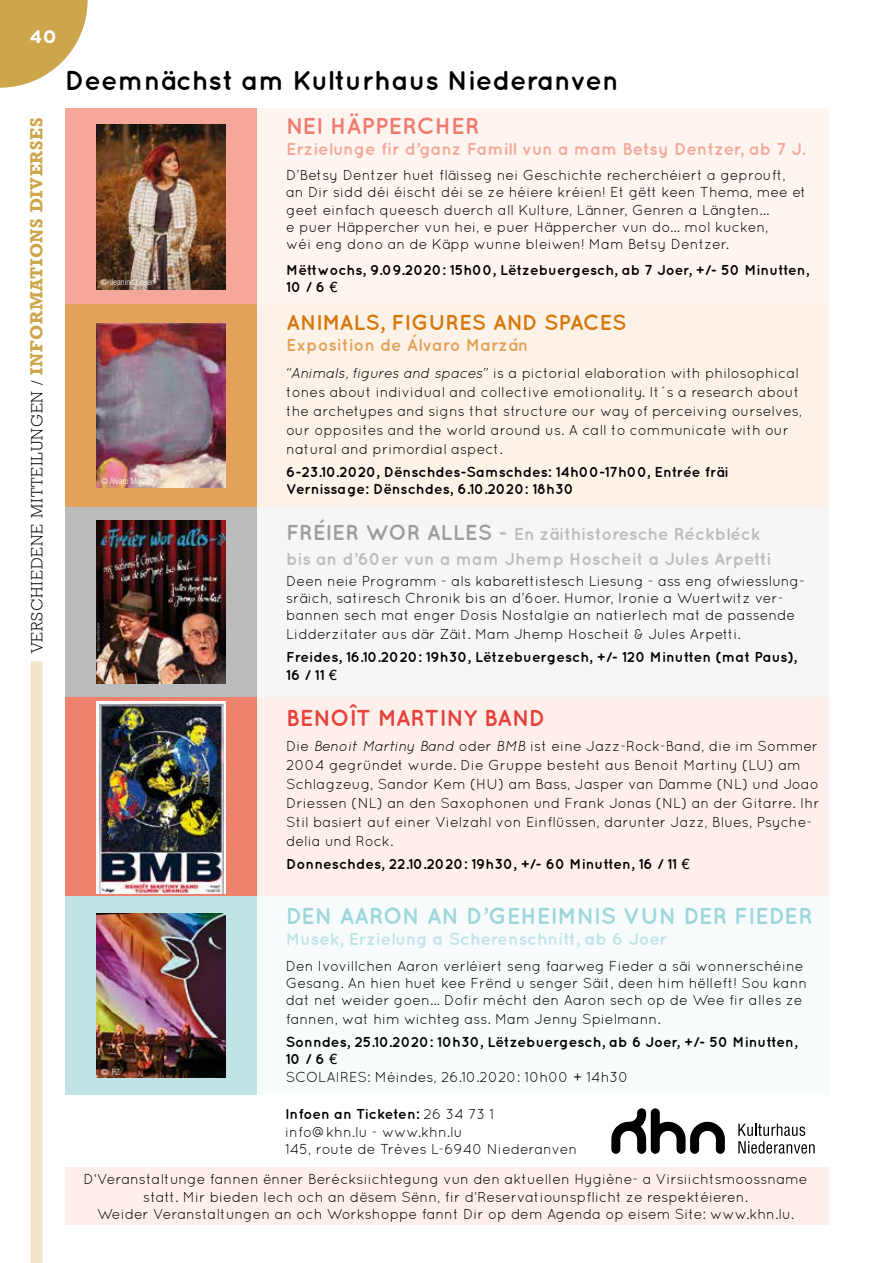
<style>
.page{position:relative;width:893px;height:1263px;background:#fff}
.page>*{position:absolute;margin:0;border:0;box-sizing:border-box;transform-origin:0 0}
.t1{font:700 27.3px "Quicksand";color:#000}
.t2{font:700 22.95px "Quicksand";color:#9dd7db}
.t3{font:700 22.95px "Quicksand";color:#e7413b}
.t4{font:700 22.95px "Quicksand";color:#ef7c6f}
.t5{font:700 21.6px "Quicksand";color:#d7780c}
.t6{font:700 18px "Gotham";color:#fff}
.t7{font:700 17.25px/25px "Quicksand";color:#bbbcbe}
.t8{font:700 17.25px "Quicksand";color:#f5a89a}
.t9{font:700 17.25px "Quicksand";color:#bfe4e6}
.t10{font:700 17.25px "Quicksand";color:#e4a159}
.t11{font:300 16.5px "Rockwell";letter-spacing:.05em;color:#000}
.t12{font:14.4px/17.2px "Quicksand";color:#000}
.t13{font:700 14.4px/17.2px "Quicksand";color:#000}
.t14{font:300 condensed 8.7px "Helvetica Neue LT Std";color:#fff}
.s1{font-weight:700;color:#cda64b}
.s2{font-family:"Helvetica Neue";font-weight:400}
.s3{font-style:italic}
.s4{font-size:21.6px;color:#9b9d9f}
.s5{font-size:21.6px}
.s6{font-weight:400}
.s7{font-weight:700}
</style>
<div class="page">
<svg style="left:0;top:0;width:88px;height:88px"></svg>
<div style="left:31px;top:661px;width:12px;height:602px;background:#f0e4c9"></div>
<div style="left:257px;top:896px;width:572px;height:199px;background:#f7fbfb"></div>
<div style="left:257px;top:697px;width:572px;height:199px;background:#feefea"></div>
<div style="left:257px;top:506px;width:572px;height:191px;background:#f5f6f6"></div>
<div style="left:257px;top:304px;width:572px;height:202px;background:#fcf2e8"></div>
<div style="left:257px;top:108px;width:572px;height:196px;background:#fef4f0"></div>
<div style="left:65px;top:896px;width:192px;height:199px;background:#bfe4e6"></div>
<div style="left:65px;top:697px;width:192px;height:199px;background:#ef826d"></div>
<div style="left:65px;top:506px;width:192px;height:191px;background:#bbbcbe"></div>
<div style="left:65px;top:304px;width:192px;height:202px;background:#e4a159"></div>
<div style="left:65px;top:108px;width:192px;height:196px;background:#f5a89a"></div>
<img style="left:97px;top:914px;width:128px;height:163px">
<img style="left:97px;top:701px;width:128px;height:192px">
<img style="left:97px;top:520px;width:128px;height:164px">
<img style="left:97px;top:323px;width:128px;height:164px">
<img style="left:97px;top:124px;width:128px;height:165px">
<svg style="left:738px;top:1123px;width:77px;height:31px"></svg>
<svg style="left:611px;top:1108px;width:114px;height:46px"></svg>
<div style="left:65px;top:1167px;width:764px;height:57px;background:#feefea"></div>
<p class="t6" style="left:30px;top:26px;width:28px">40</p>
<p class="t11" style="left:28px;top:653px;width:537px;rotate:-90deg">VERSCHIEDENE MITTEILUNGEN / <span class="s1">INFORMATIONS DIVERSES</span></p>
<h1 class="t1" style="left:65px;top:65px;width:556px">Deemnächst am Kulturhaus Niederanven</h1>
<h2 class="t4" style="left:286px;top:112px;width:195px">NEI HÄPPERCHER</h2>
<p class="t8" style="left:286px;top:138px;width:521px">Erzielunge fir d’ganz Famill vun a mam Betsy Dentzer, ab 7 J.</p>
<p class="t12" style="left:286px;top:166px;width:522px">D’Betsy Dentzer huet fläisseg nei Geschichte recherchéiert a geprouft, an Dir sidd déi éischt déi se ze héiere kréien! Et gëtt keen Thema, mee et geet einfach queesch duerch all Kulture, Länner, Genren a Längten...<br>e puer Häppercher vun hei, e puer Häppercher vun do... mol kucken,<br>wéi eng dono an de Käpp wunne bleiwen! Mam Betsy Dentzer.</p>
<p class="t13" style="left:286px;top:260px;width:524px">Mëttwochs, 9.09.2020: 15h00, Lëtzebuergesch, ab 7 Joer, +/- 50 Minutten,<br>10 / 6 <span class="s2">€</span></p>
<h3 class="t5" style="left:286px;top:309px;width:342px">ANIMALS, FIGURES AND SPACES</h3>
<p class="t10" style="left:286px;top:334px;width:244px">Exposition de Álvaro Marzán</p>
<p class="t12" style="left:286px;top:363px;width:517px;line-height:19px"><span class="s3">“Animals, figures and spaces”</span> is a pictorial elaboration with philosophical tones about individual and collective emotionality. It´s a research about the archetypes and signs that structure our way of perceiving ourselves, our opposites and the world around us. A call to communicate with our natural and primordial aspect.</p>
<p class="t13" style="left:286px;top:463px;width:444px">6-23.10.2020, Dënschdes-Samschdes: 14h00-17h00, Entrée fräi<br>Vernissage: Dënschdes, 6.10.2020: 18h30</p>
<p class="t7" style="left:286px;top:521px;width:487px"><span class="s4">FRÉIER WOR ALLES</span> <span class="s5">-</span> En zäithistoresche Réckbléck bis an d’60er vun a mam Jhemp Hoscheit a Jules Arpetti</p>
<p class="t12" style="left:286px;top:572px;width:520px">Deen neie Programm - als kabarettistesch Liesung - ass eng ofwiesslung&shy;sräich, satiresch Chronik bis an d’6oer. Humor, Ironie a Wuertwitz ver&shy;bannen sech mat enger Dosis Nostalgie an natierlech mat de passende</p>
<p class="t12" style="left:286px;top:625px;width:456px">Lidderzitater aus där Zäit. Mam Jhemp Hoscheit &amp; Jules Arpetti.</p>
<p class="t13" style="left:286px;top:648px;width:512px">Freides, 16.10.2020: 19h30, Lëtzebuergesch, +/- 120 Minutten (mat Paus),<br>16 / 11 <span class="s2">€</span></p>
<p class="t14" style="left:101px;top:277px;width:55px">© Jeanine Unsen</p>
<p class="t14" style="left:101px;top:476px;width:54px">© Álvaro Marzán</p>
<h2 class="t3" style="left:286px;top:704px;width:261px">BENOÎT MARTINY BAND</h2>
<p class="t12" style="left:286px;top:736px;width:535px;line-height:19px">Die <span class="s3">Benoit Martiny Band</span> oder <span class="s3">BMB</span> ist eine Jazz-Rock-Band, die im Sommer 2004 gegründet wurde. Die Gruppe besteht aus Benoit Martiny (LU) am Schlagzeug, Sandor Kem (HU) am Bass, Jasper van Damme (NL) und Joao Driessen (NL) an den Saxophonen und Frank Jonas (NL) an der Gitarre. Ihr Stil basiert auf einer Vielzahl von Einflüssen, darunter Jazz, Blues, Psyche&shy;delia und Rock.</p>
<p class="t13" style="left:286px;top:855px;width:405px">Donneschdes, 22.10.2020: 19h30, +/- 60 Minutten, 16 / 11 <span class="s2">€</span></p>
<p class="t14" style="left:101px;top:1066px;width:20px">© FZ</p>
<h2 class="t2" style="left:286px;top:903px;width:529px">DEN AARON AN D’GEHEIMNIS VUN DER FIEDER</h2>
<p class="t9" style="left:286px;top:929px;width:383px">Musek, Erzielung a Scherenschnitt, ab 6 Joer</p>
<p class="t12" style="left:286px;top:957px;width:523px">Den Ivovillchen Aaron verléiert seng faarweg Fieder a säi wonnerschéine<br>Gesang. An hien huet kee Frënd u senger Säit, deen him hëlleft! Sou kann dat net weider goen... Dofir mécht den Aaron sech op de Wee fir alles ze</p>
<p class="t12" style="left:286px;top:1010px;width:376px">fannen, wat him wichteg ass. Mam Jenny Spielmann.</p>
<p class="t13" style="left:286px;top:1033px;width:513px">Sonndes, 25.10.2020: 10h30, Lëtzebuergesch, ab 6 Joer, +/- 50 Minutten,<br>10 / 6 <span class="s2">€<br></span><span class="s6">SCOLAIRES: Méindes, 26.10.2020: 10h00 + 14h30</span></p>
<p class="t12" style="left:285px;top:1105px;width:294px"><span class="s7">Infoen an Ticketen:</span> 26 34 73 1 info@khn.lu - www.khn.lu<br>145, route de Trèves L-6940 Niederanven</p>
<p class="t12" style="left:84px;top:1170px;width:726px;text-align:center">D‘Veranstaltunge fannen ënner Berécksiichtegung vun den aktuellen Hygiène- a Virsiichtsmoossname statt. Mir bieden Iech och an dësem Sënn, fir d‘Reservatiounspflicht ze respektéieren.<br>Weider Veranstaltungen an och Workshoppe fannt Dir op dem Agenda op eisem Site: www.khn.lu.</p>
</div>
